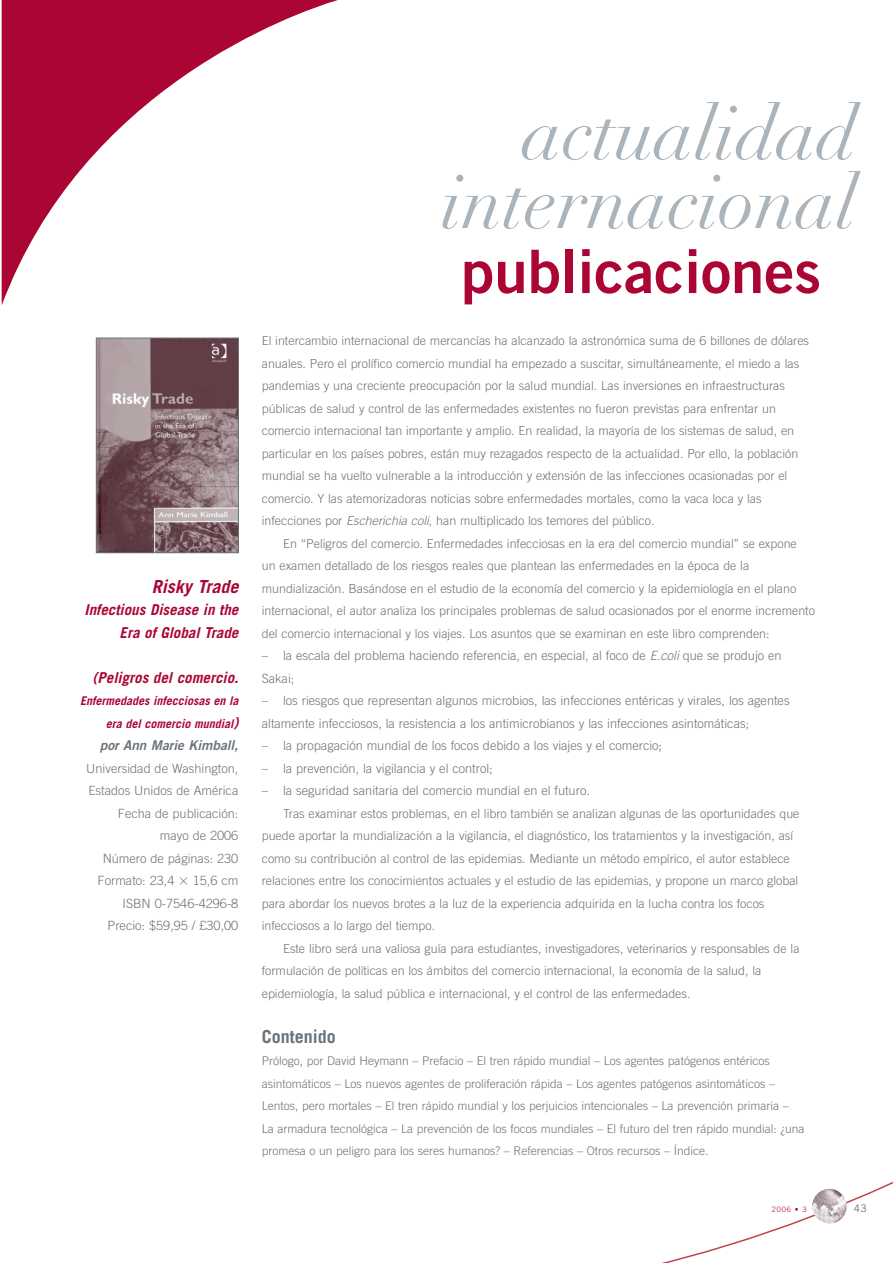
<style>
.page{position:relative;width:893px;height:1263px;background:#fff}
.page>*{position:absolute;margin:0;border:0;box-sizing:border-box;transform-origin:0 0}
.t1{font:italic 75px/69px "Didot LH";color:#abb4ba;text-align:right}
.t2{font:60px "Trade Gothic Bold Two";color:#ab0534}
.t3{font:italic 700 18px "Trade Gothic";color:#ab0534}
.t4{font:700 18px "Trade Gothic";color:#6a737b}
.t5{font:italic 700 15px/22.5px "Trade Gothic";color:#ab0534;text-align:right}
.t6{font:italic 13.5px "Trade Gothic Bold Two";color:#6a737b}
.t7{font:300 12.75px/22.5px "Trade Gothic";color:#6a737b}
.t8{font:300 12.45px/22.5px "Trade Gothic";color:#6a737b}
.t9{font:300 12px/22.5px "Trade Gothic";color:#6a737b}
.t10{font:italic 700 12px/22.5px "Trade Gothic";color:#ab0534;text-align:right}
.t11{font:10.5px "Trade Gothic";color:#6a737b}
.t12{font:300 7.5px "Trade Gothic";color:#ab0534}
.s1{font-size:15px}
.s2{font-style:italic}
</style>
<div class="page">
<svg style="left:661px;top:1182px;width:231px;height:81px"></svg>
<img style="left:812px;top:1189px;width:34px;height:35px;border-radius:50%">
<svg style="left:2px;top:0;width:336px;height:305px"></svg>
<img style="left:98px;top:340px;width:138px;height:211px">
<div style="left:96px;top:338px;width:142px;height:215px;border:1px solid #6a737b"></div>
<h3 class="t3" style="left:152px;top:580px;width:92px">Risky Trade</h3>
<p class="t5" style="left:85px;top:600px;width:158px">Infectious Disease in the<br>Era of Global Trade</p>
<p class="t5" style="left:92px;top:668px;width:150px">(Peligros del comercio.</p>
<p class="t10" style="left:80px;top:691px;width:163px">Enfermedades infecciosas en la era del comercio mundial<span class="s1">)</span></p>
<p class="t6" style="left:100px;top:741px;width:143px">por Ann Marie Kimball,</p>
<p class="t7" style="left:86px;top:758px;width:154px">Universidad de Washington,</p>
<p class="t7" style="left:89px;top:781px;width:151px">Estados Unidos de América</p>
<p class="t7" style="left:118px;top:803px;width:122px">Fecha de publicación:</p>
<p class="t7" style="left:160px;top:826px;width:80px">mayo de 2006</p>
<p class="t7" style="left:103px;top:848px;width:137px">Número de páginas: 230</p>
<p class="t7" style="left:98px;top:871px;width:78px">Formato: 23,4</p>
<p class="t7" style="left:108px;top:871px;width:132px;text-align:right">15,6 cm<br>ISBN 0-7546-4296-8<br>Precio: $59,95 / £30,00</p>
<h1 class="t1" style="left:441px;top:107px;width:417px">actualidad internacional</h1>
<h2 class="t2" style="left:461px;top:250px;width:362px">publicaciones</h2>
<p class="t8" style="left:262px;top:331px;width:549px">El intercambio internacional de mercancías ha alcanzado la astronómica suma de 6 billones de dólares anuales. Pero el prolífico comercio mundial ha empezado a suscitar, simultáneamente, el miedo a las pandemias y una creciente preocupación por la salud mundial. Las inversiones en infraestructuras públicas de salud y control de las enfermedades existentes no fueron previstas para enfrentar un comercio internacional tan importante y amplio. En realidad, la mayoría de los sistemas de salud, en particular en los países pobres, están muy rezagados respecto de la actualidad. Por ello, la población mundial se ha vuelto vulnerable a la introducción y extensión de las infecciones ocasionadas por el comercio. Y las atemorizadoras noticias sobre enfermedades mortales, como la vaca loca y las infecciones por <span class="s2">Escherichia coli</span>, han multiplicado los temores del público.</p>
<p class="t8" style="left:262px;top:533px;width:554px;text-indent:21px">En “Peligros del comercio. Enfermedades infecciosas en la era del comercio mundial” se expone<br>un examen detallado de los riesgos reales que plantean las enfermedades en la época de la mundialización. Basándose en el estudio de la economía del comercio y la epidemiología en el plano internacional, el autor analiza los principales problemas de salud ocasionados por el enorme incremento del comercio internacional y los viajes. Los asuntos que se examinan en este libro comprenden:</p>
<p class="t7" style="left:262px;top:646px;width:521px">– la escala del problema haciendo referencia, en especial, al foco de <span class="s2">E.coli</span>que se produjo en<br>Sakai;</p>
<p class="t7" style="left:262px;top:691px;width:529px">– los riesgos que representan algunos microbios, las infecciones entéricas y virales, los agentes altamente infecciosos, la resistencia a los antimicrobianos y las infecciones asintomáticas;</p>
<p class="t7" style="left:262px;top:736px;width:402px">– la propagación mundial de los focos debido a los viajes y el comercio;</p>
<p class="t7" style="left:262px;top:758px;width:232px">– la prevención, la vigilancia y el control;</p>
<p class="t7" style="left:262px;top:781px;width:329px">– la seguridad sanitaria del comercio mundial en el futuro.</p>
<p class="t8" style="left:262px;top:803px;width:539px;text-indent:21px">Tras examinar estos problemas, en el libro también se analizan algunas de las oportunidades que puede aportar la mundialización a la vigilancia, el diagnóstico, los tratamientos y la investigación, así como su contribución al control de las epidemias. Mediante un método empírico, el autor establece relaciones entre los conocimientos actuales y el estudio de las epidemias, y propone un marco global para abordar los nuevos brotes a la luz de la experiencia adquirida en la lucha contra los focos infecciosos a lo largo del tiempo.</p>
<p class="t8" style="left:262px;top:938px;width:539px;text-indent:21px">Este libro será una valiosa guía para estudiantes, investigadores, veterinarios y responsables de la formulación de políticas en los ámbitos del comercio internacional, la economía de la salud, la epidemiología, la salud pública e internacional, y el control de las enfermedades.</p>
<h3 class="t4" style="left:262px;top:1030px;width:76px">Contenido</h3>
<p class="t9" style="left:262px;top:1051px;width:544px">Prólogo, por David Heymann – Prefacio – El tren rápido mundial – Los agentes patógenos entéricos asintomáticos – Los nuevos agentes de proliferación rápida – Los agentes patógenos asintomáticos – Lentos, pero mortales – El tren rápido mundial y los perjuicios intencionales – La prevención primaria –<br>La armadura tecnológica – La prevención de los focos mundiales – El futuro del tren rápido mundial: ¿una promesa o un peligro para los seres humanos? – Referencias – Otros recursos – Índice.</p>
<p class="t12" style="left:771px;top:1206px;width:37px">2006 • 3</p>
<p class="t11" style="left:853px;top:1204px;width:14px">43</p>
</div>
